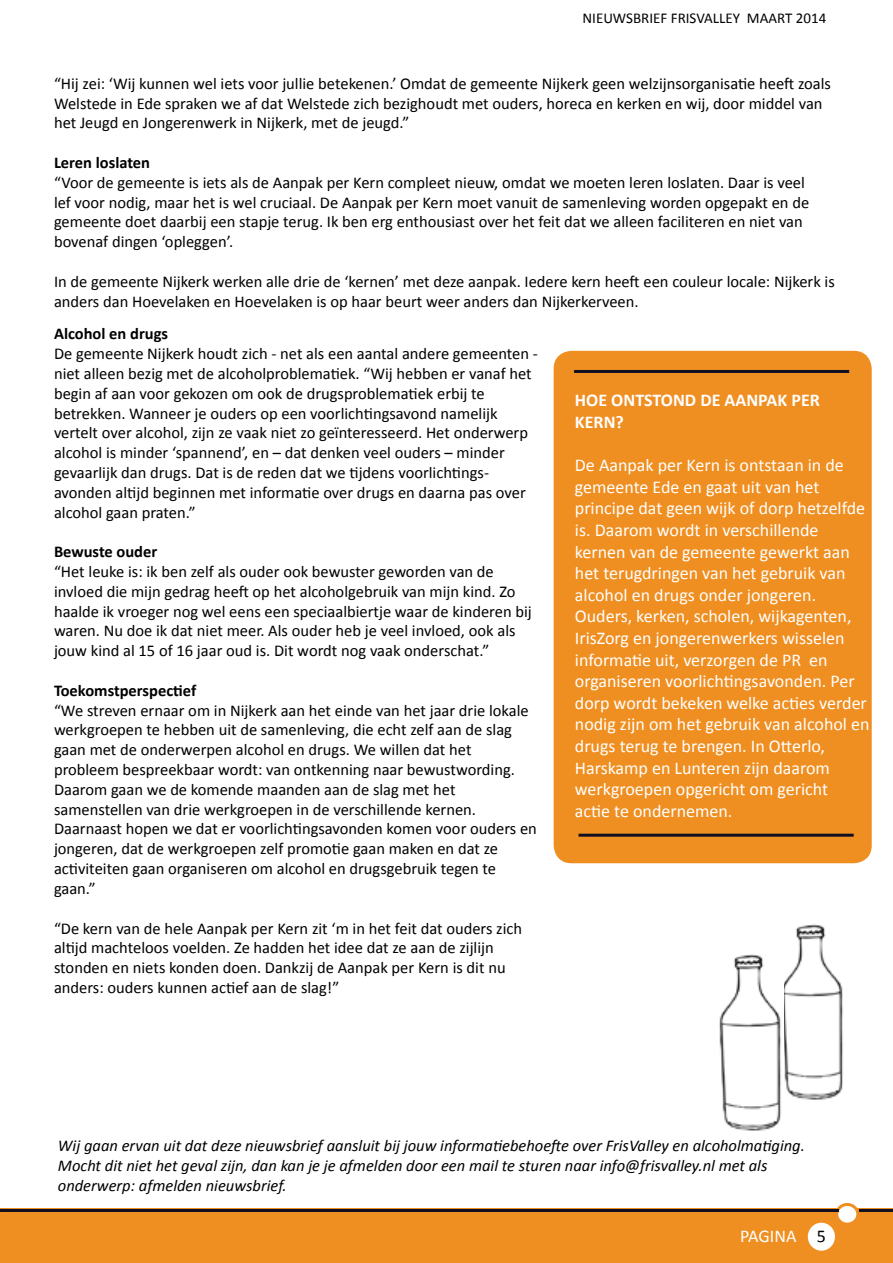
<style>
.page{position:relative;width:893px;height:1263px;background:#fff}
.page>*{position:absolute;margin:0;border:0;box-sizing:border-box;transform-origin:0 0}
.t1{font:18px/21.6px "Calibri";color:#fff}
.t2{font:700 18px/21.6px "Calibri";color:#fff}
.t3{font:16.5px/19.8px "Calibri";color:#000}
.t4{font:italic 16.5px/19.8px "Calibri";color:#000}
.t5{font:700 16.5px "Calibri";color:#000}
.t6{font:15px "Calibri";color:#000}
.s1{color:#000}
</style>
<div class="page">
<div style="left:0;top:1209px;width:893px;height:54px;background:#f08f21"></div>
<div style="left:806px;top:1221px;width:30px;height:31px;background:#fff;border-radius:50%"></div>
<div style="left:805px;top:1220px;width:33px;height:34px;border:3px solid #f08f21;border-radius:50%"></div>
<div style="left:837px;top:1204px;width:21px;height:20px;background:#fff;border-radius:50%"></div>
<div style="left:835px;top:1203px;width:24px;height:22px;border:3px solid #f08f21;border-radius:50%"></div>
<img style="left:784px;top:924px;width:59px;height:176px">
<img style="left:719px;top:954px;width:62px;height:177px">
<div style="left:554px;top:351px;width:318px;height:512px;background:#f08f21;border-radius:18px"></div>
<hr style="left:859px;top:1209px;width:34px;height:3px;background:#111022">
<hr style="left:0;top:1209px;width:839px;height:3px;background:#111022">
<hr style="left:578px;top:834px;width:276px;height:3px;background:#111022">
<hr style="left:574px;top:370px;width:275px;height:3px;background:#111022">
<p class="t6" style="left:583px;top:9px;width:245px">NIEUWSBRIEF FRISVALLEY MAART 2014</p>
<p class="t3" style="left:54px;top:73px;width:779px">“Hij zei: ‘Wij kunnen wel iets voor jullie betekenen.’ Omdat de gemeente Nijkerk geen welzijnsorganisatie heeft zoals<br>Welstede in Ede spraken we af dat Welstede zich bezighoudt met ouders, horeca en kerken en wij, door middel van het Jeugd en Jongerenwerk in Nijkerk, met de jeugd.”</p>
<p class="t5" style="left:54px;top:152px;width:98px">Leren loslaten</p>
<p class="t3" style="left:54px;top:172px;width:757px">“Voor de gemeente is iets als de Aanpak per Kern compleet nieuw, omdat we moeten leren loslaten. Daar is veel lef voor nodig, maar het is wel cruciaal. De Aanpak per Kern moet vanuit de samenleving worden opgepakt en de gemeente doet daarbij een stapje terug. Ik ben erg enthousiast over het feit dat we alleen faciliteren en niet van bovenaf dingen ‘opleggen’.</p>
<p class="t3" style="left:54px;top:271px;width:782px">In de gemeente Nijkerk werken alle drie de ‘kernen’ met deze aanpak. Iedere kern heeft een couleur locale: Nijkerk is anders dan Hoevelaken en Hoevelaken is op haar beurt weer anders dan Nijkerkerveen.</p>
<p class="t5" style="left:54px;top:324px;width:116px">Alcohol en drugs</p>
<p class="t3" style="left:54px;top:343px;width:485px">De gemeente Nijkerk houdt zich - net als een aantal andere gemeenten - niet alleen bezig met de alcoholproblematiek. “Wij hebben er vanaf het begin af aan voor gekozen om ook de drugsproblematiek erbij te betrekken. Wanneer je ouders op een voorlichtingsavond namelijk vertelt over alcohol, zijn ze vaak niet zo geïnteresseerd. Het onderwerp alcohol is minder ‘spannend’, en – dat denken veel ouders – minder gevaarlijk dan drugs. Dat is de reden dat we tijdens voorlichtings&shy;avonden altijd beginnen met informatie over drugs en daarna pas over alcohol gaan praten.”</p>
<p class="t5" style="left:54px;top:541px;width:105px">Bewuste ouder</p>
<p class="t3" style="left:54px;top:561px;width:479px">“Het leuke is: ik ben zelf als ouder ook bewuster geworden van de invloed die mijn gedrag heeft op het alcoholgebruik van mijn kind. Zo haalde ik vroeger nog wel eens een speciaalbiertje waar de kinderen bij waren. Nu doe ik dat niet meer. Als ouder heb je veel invloed, ook als jouw kind al 15 of 16 jaar oud is. Dit wordt nog vaak onderschat.”</p>
<p class="t5" style="left:54px;top:680px;width:144px">Toekomstperspectief</p>
<p class="t3" style="left:54px;top:699px;width:484px">“We streven ernaar om in Nijkerk aan het einde van het jaar drie lokale werkgroepen te hebben uit de samenleving, die echt zelf aan de slag gaan met de onderwerpen alcohol en drugs. We willen dat het probleem bespreekbaar wordt: van ontkenning naar bewustwording.<br>Daarom gaan we de komende maanden aan de slag met het samenstellen van drie werkgroepen in de verschillende kernen.<br>Daarnaast hopen we dat er voorlichtingsavonden komen voor ouders en jongeren, dat de werkgroepen zelf promotie gaan maken en dat ze activiteiten gaan organiseren om alcohol en drugsgebruik tegen te gaan.”</p>
<p class="t3" style="left:54px;top:917px;width:470px">“De kern van de hele Aanpak per Kern zit ‘m in het feit dat ouders zich altijd machteloos voelden. Ze hadden het idee dat ze aan de zijlijn stonden en niets konden doen. Dankzij de Aanpak per Kern is dit nu anders: ouders kunnen actief aan de slag!”</p>
<p class="t2" style="left:575px;top:389px;width:246px">HOE ONTSTOND DE AANPAK PER<br>KERN?</p>
<p class="t1" style="left:575px;top:454px;width:296px">De Aanpak per Kern is ontstaan in de gemeente Ede en gaat uit van het principe dat geen wijk of dorp hetzelfde is. Daarom wordt in verschillende kernen van de gemeente gewerkt aan het terugdringen van het gebruik van alcohol en drugs onder jongeren.<br>Ouders, kerken, scholen, wijkagenten, IrisZorg en jongerenwerkers wisselen informatie uit, verzorgen de PR en organiseren voorlichtingsavonden. Per dorp wordt bekeken welke acties verder nodig zijn om het gebruik van alcohol en drugs terug te brengen. In Otterlo, Harskamp en Lunteren zijn daarom werkgroepen opgericht om gericht<br>actie te ondernemen.</p>
<p class="t4" style="left:58px;top:1135px;width:748px">Wij gaan ervan uit dat deze nieuwsbrief aansluit bij jouw informatiebehoefte over FrisValley en alcoholmatiging.<br>Mocht dit niet het geval zijn, dan kan je je afmelden door een mail te sturen naar info@frisvalley.nl met als onderwerp: afmelden nieuwsbrief.</p>
<p class="t1" style="left:740px;top:1224px;width:87px">PAGINA <span class="s1">5</span></p>
</div>
